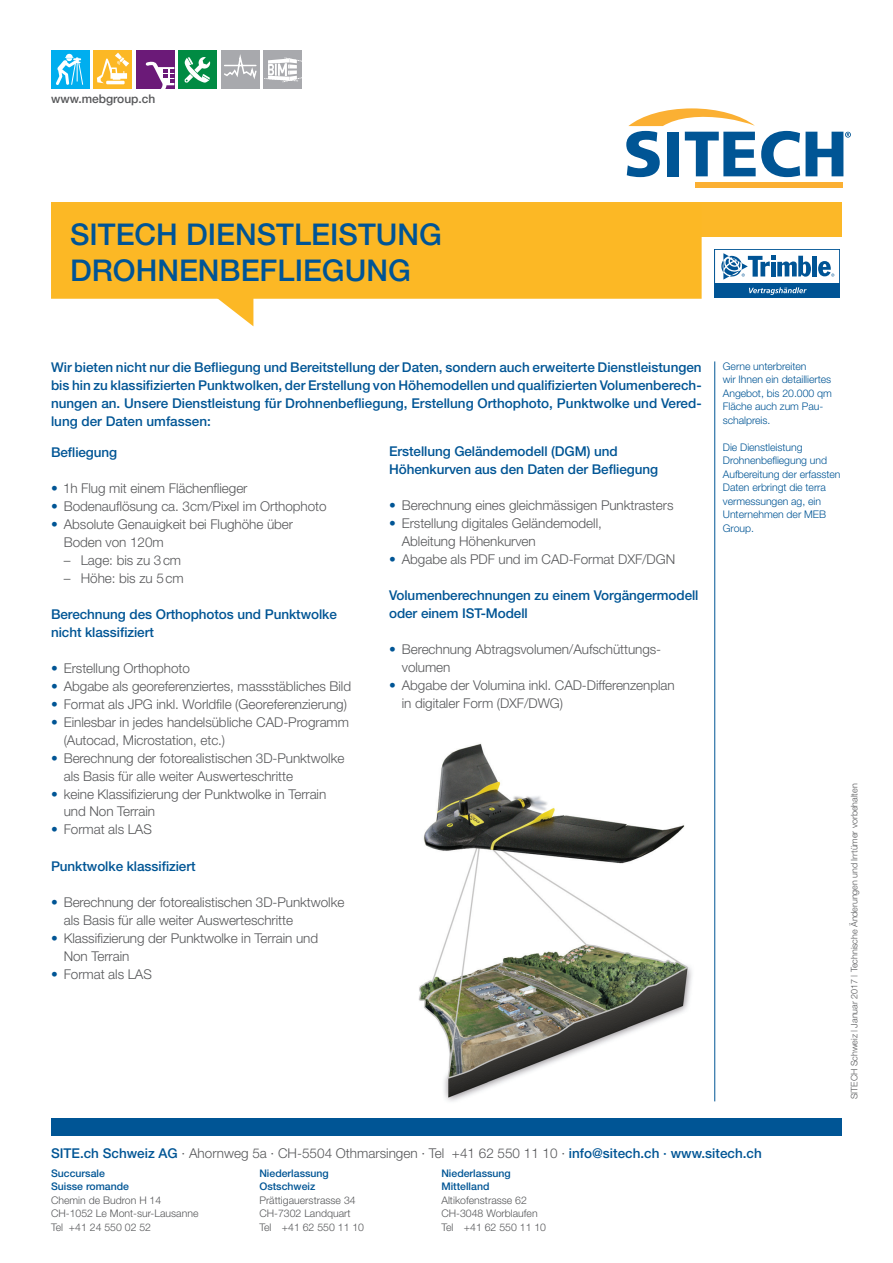
<style>
.page{position:relative;width:893px;height:1263px;background:#fff}
.page>*{position:absolute;margin:0;border:0;box-sizing:border-box;transform-origin:0 0}
.t1{font:500 30px/36px "Helvetica Neue";color:#005495}
.t2{font:300 13.5px/18px "Helvetica Neue";letter-spacing:-.005em;color:#57585a}
.t3{font:500 13.5px/18px "Helvetica Neue";letter-spacing:-.005em;color:#005595}
.t4{font:500 12px "Helvetica Neue";color:#57585a}
.t5{font:300 10.5px/13.5px "Helvetica Neue";letter-spacing:-.005em;color:#005595}
.t6{font:300 10.5px/13.5px "Helvetica Neue";color:#57585a}
.t7{font:500 10.5px/13.5px "Helvetica Neue";color:#005595}
.t8{font:300 9px "Helvetica Neue";letter-spacing:-.005em;color:#57585a}
.s1{color:#005595}
.s2{font-weight:500;color:#005595}
</style>
<div class="page">
<div style="left:51px;top:202px;width:791px;height:34px;background:#fcb828"></div>
<div style="left:51px;top:236px;width:651px;height:63px;background:#fcb825"></div>
<div style="left:51px;top:51px;width:38px;height:38px;background:#00aeef"></div>
<svg style="left:56px;top:54px;width:27px;height:31px"></svg>
<div style="left:94px;top:51px;width:38px;height:38px;background:#fcb825"></div>
<hr style="left:106px;top:81px;width:19px;height:3px;background:#fff">
<svg style="left:97px;top:53px;width:32px;height:30px"></svg>
<div style="left:136px;top:51px;width:38px;height:38px;background:#6b1a78"></div>
<svg style="left:145px;top:61px;width:29px;height:28px"></svg>
<div style="left:179px;top:51px;width:38px;height:38px;background:#008b43"></div>
<svg style="left:184px;top:57px;width:26px;height:26px"></svg>
<div style="left:221px;top:51px;width:38px;height:38px;background:#a8a9ad"></div>
<svg style="left:223px;top:50px;width:35px;height:29px"></svg>
<div style="left:264px;top:51px;width:38px;height:38px;background:#a8a9ad"></div>
<svg style="left:265px;top:57px;width:37px;height:25px"></svg>
<div style="left:696px;top:183px;width:147px;height:5px;background:#fbb033"></div>
<svg style="left:626px;top:108px;width:225px;height:69px"></svg>
<img style="left:418px;top:743px;width:274px;height:358px">
<div style="left:51px;top:1118px;width:791px;height:17px;background:#005595"></div>
<svg style="left:215px;top:297px;width:38px;height:29px"></svg>
<svg style="left:714px;top:249px;width:126px;height:48px"></svg>
<hr style="left:714px;top:361px;width:1px;height:740px;background:#005595">
<p class="t4" style="left:51px;top:91px;width:106px">www.mebgroup.ch</p>
<h1 class="t1" style="left:70px;top:216px;width:373px">SITECH DIENSTLEISTUNG<br>DROHNENBEFLIEGUNG</h1>
<p class="t3" style="left:51px;top:358px;width:652px;text-align:justify">Wir bieten nicht nur die Befliegung und Bereitstellung der Daten, sondern auch erweiterte Dienstleistungen bis hin zu klassifizierten Punktwolken, der Erstellung von Höhemodellen und qualifizierten Volumenberech&shy;nungen an. Unsere Dienstleistung für Drohnenbefliegung, Erstellung Orthophoto, Punktwolke und Vered&shy;lung der Daten umfassen:</p>
<p class="t3" style="left:51px;top:443px;width:68px">Befliegung</p>
<p class="t2" style="left:51px;top:478px;width:198px"><span class="s1">•</span> 1h Flug mit einem Flächenflieger</p>
<p class="t2" style="left:51px;top:496px;width:277px"><span class="s1">•</span> Bodenauflösung ca. 3cm/Pixel im Orthophoto</p>
<p class="t2" style="left:64px;top:514px;width:231px;text-indent:-13px"><span class="s1">•</span> Absolute Genauigkeit bei Flughöhe über<br>Boden von 120m</p>
<p class="t2" style="left:64px;top:550px;width:119px">– Lage: bis zu 3cm</p>
<p class="t2" style="left:64px;top:568px;width:121px">– Höhe: bis zu 5cm</p>
<p class="t3" style="left:51px;top:604px;width:287px">Berechnung des Orthophotos und Punktwolke nicht klassifiziert</p>
<p class="t2" style="left:51px;top:658px;width:140px"><span class="s1">•</span> Erstellung Orthophoto</p>
<p class="t2" style="left:51px;top:676px;width:302px"><span class="s1">•</span> Abgabe als georeferenziertes, massstäbliches Bild</p>
<p class="t2" style="left:51px;top:694px;width:297px"><span class="s1">•</span> Format als JPG inkl. Worldfile (Georeferenzierung)</p>
<p class="t2" style="left:64px;top:712px;width:287px;text-indent:-13px"><span class="s1">•</span> Einlesbar in jedes handelsübliche CAD-Programm (Autocad, Microstation, etc.)</p>
<p class="t2" style="left:64px;top:748px;width:282px;text-indent:-13px"><span class="s1">•</span> Berechnung der fotorealistischen 3D-Punktwolke als Basis für alle weiter Auswerteschritte</p>
<p class="t2" style="left:64px;top:784px;width:264px;text-indent:-13px"><span class="s1">•</span> keine Klassifizierung der Punktwolke in Terrain und Non Terrain</p>
<p class="t2" style="left:51px;top:820px;width:102px"><span class="s1">•</span> Format als LAS</p>
<p class="t3" style="left:51px;top:856px;width:146px">Punktwolke klassifiziert</p>
<p class="t2" style="left:64px;top:892px;width:282px;text-indent:-13px"><span class="s1">•</span> Berechnung der fotorealistischen 3D-Punktwolke als Basis für alle weiter Auswerteschritte</p>
<p class="t2" style="left:64px;top:928px;width:256px;text-indent:-13px"><span class="s1">•</span> Klassifizierung der Punktwolke in Terrain und<br>Non Terrain</p>
<p class="t2" style="left:51px;top:964px;width:102px"><span class="s1">•</span> Format als LAS</p>
<p class="t3" style="left:389px;top:442px;width:271px">Erstellung Geländemodell (DGM) und<br>Höhenkurven aus den Daten der Befliegung</p>
<p class="t2" style="left:389px;top:496px;width:286px"><span class="s1">•</span> Berechnung eines gleichmässigen Punktrasters</p>
<p class="t2" style="left:402px;top:514px;width:201px;text-indent:-13px"><span class="s1">•</span> Erstellung digitales Geländemodell,<br>Ableitung Höhenkurven</p>
<p class="t2" style="left:389px;top:550px;width:288px"><span class="s1">•</span> Abgabe als PDF und im CAD-Format DXF/DGN</p>
<p class="t3" style="left:389px;top:586px;width:311px">Volumenberechnungen zu einem Vorgängermodell oder einem IST-Modell</p>
<p class="t2" style="left:402px;top:640px;width:261px;text-indent:-13px"><span class="s1">•</span> Berechnung Abtragsvolumen/Aufschüttungs&shy;volumen</p>
<p class="t2" style="left:402px;top:676px;width:274px;text-indent:-13px"><span class="s1">•</span> Abgabe der Volumina inkl. CAD-Differenzenplan in digitaler Form (DXF/DWG)</p>
<p class="t5" style="left:723px;top:359px;width:110px">Gerne unterbreiten<br>wir Ihnen ein detailliertes<br>Angebot, bis 20.000 qm<br>Fläche auch zum Pau&shy;schalpreis.</p>
<p class="t5" style="left:723px;top:440px;width:119px">Die Dienstleistung<br>Drohnenbefliegung und<br>Aufbereitung der erfassten<br>Daten erbringt die terra vermessungen ag, ein<br>Unternehmen der MEB<br>Group.</p>
<p class="t8" style="left:849px;top:1099px;width:317px;rotate:-90deg">SITECH Schweiz | Januar 2017 | Technische Änderungen und Irrtümer vorbehalten</p>
<p class="t2" style="left:51px;top:1144px;width:712px"><span class="s2">SITE.ch Schweiz AG</span> · Ahornweg 5a · CH-5504 Othmarsingen · Tel +41 62 550 11 10 · <span class="s2">info@sitech.ch · www.sitech.ch</span></p>
<p class="t7" style="left:51px;top:1166px;width:80px">Succursale<br>Suisse romande</p>
<p class="t6" style="left:51px;top:1193px;width:149px">Chemin de Budron H 14<br>CH-1052 Le Mont-sur-Lausanne<br>Tel +41 24 550 02 52</p>
<p class="t7" style="left:259px;top:1166px;width:71px">Niederlassung<br>Ostschweiz</p>
<p class="t6" style="left:259px;top:1193px;width:106px">Prättigauerstrasse 34<br>CH-7302 Landquart<br>Tel +41 62 550 11 10</p>
<p class="t7" style="left:441px;top:1166px;width:71px">Niederlassung<br>Mittelland</p>
<p class="t6" style="left:441px;top:1193px;width:106px">Altikofenstrasse 62<br>CH-3048 Worblaufen<br>Tel +41 62 550 11 10</p>
</div>
